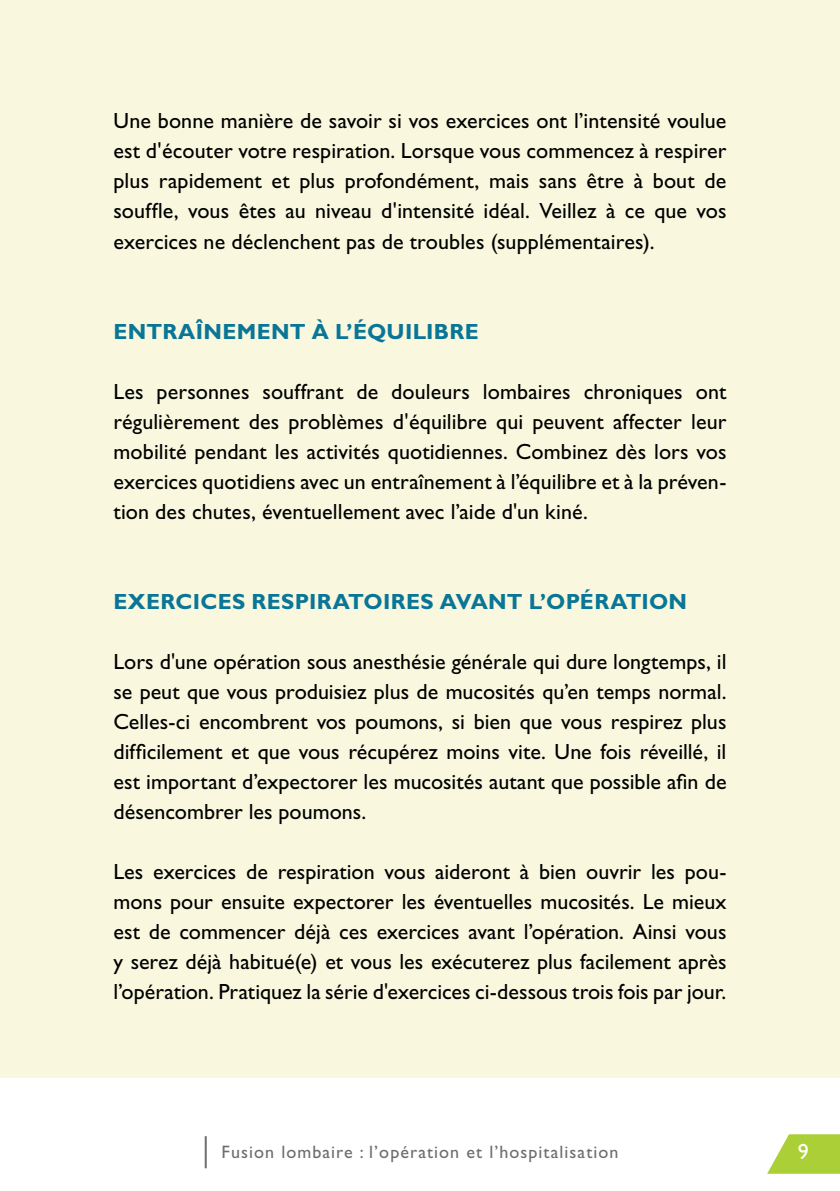
<style>
.page{position:relative;width:840px;height:1191px;background:#fff}
.page>*{position:absolute;margin:0;border:0;box-sizing:border-box;transform-origin:0 0}
.t1{font:22px/30px "Gill Sans Std";color:#000;text-align:justify}
.t2{font:700 22px "Gill Sans Std";letter-spacing:.015em;color:#097697}
.t3{font:22px "Gill Sans Std";color:#fff}
.t4{font:18px "Gill Sans Std";letter-spacing:.06em;color:#6d6e71}
</style>
<div class="page">
<svg style="left:767px;top:1134px;width:72px;height:39px"></svg>
<hr style="left:205px;top:1136px;width:2px;height:32px;background:#6d6e71">
<div style="left:0;top:0;width:839px;height:1077px;background:#f9f8de"></div>
<p class="t1" style="left:113px;top:106px;width:614px">Une bonne manière de savoir si vos exercices ont l’intensité voulue est d'écouter votre respiration. Lorsque vous commencez à respirer plus rapidement et plus profondément, mais sans être à bout de souffle, vous êtes au niveau d'intensité idéal. Veillez à ce que vos exercices ne déclenchent pas de troubles (supplémentaires).</p>
<p class="t2" style="left:113px;top:318px;width:366px">ENTRAÎNEMENT À L’ÉQUILIBRE</p>
<p class="t1" style="left:113px;top:376px;width:614px">Les personnes souffrant de douleurs lombaires chroniques ont régulièrement des problèmes d'équilibre qui peuvent affecter leur mobilité pendant les activités quotidiennes. Combinez dès lors vos exercices quotidiens avec un entraînement à l’équilibre et à la préven&shy;tion des chutes, éventuellement avec l’aide d'un kiné.</p>
<p class="t2" style="left:113px;top:588px;width:575px">EXERCICES RESPIRATOIRES AVANT L’OPÉRATION</p>
<p class="t1" style="left:113px;top:646px;width:614px">Lors d'une opération sous anesthésie générale qui dure longtemps, il se peut que vous produisiez plus de mucosités qu’en temps normal.<br>Celles-ci encombrent vos poumons, si bien que vous respirez plus difficilement et que vous récupérez moins vite. Une fois réveillé, il est important d’expectorer les mucosités autant que possible afin de désencombrer les poumons.</p>
<p class="t1" style="left:113px;top:856px;width:614px">Les exercices de respiration vous aideront à bien ouvrir les pou&shy;mons pour ensuite expectorer les éventuelles mucosités. Le mieux est de commencer déjà ces exercices avant l’opération. Ainsi vous y serez déjà habitué(e) et vous les exécuterez plus facilement après l’opération. Pratiquez la série d'exercices ci-dessous trois fois par jour.</p>
<p class="t4" style="left:221px;top:1141px;width:398px">Fusion lombaire : l’opération et l’hospitalisation</p>
<p class="t3" style="left:797px;top:1138px;width:12px">9</p>
</div>
